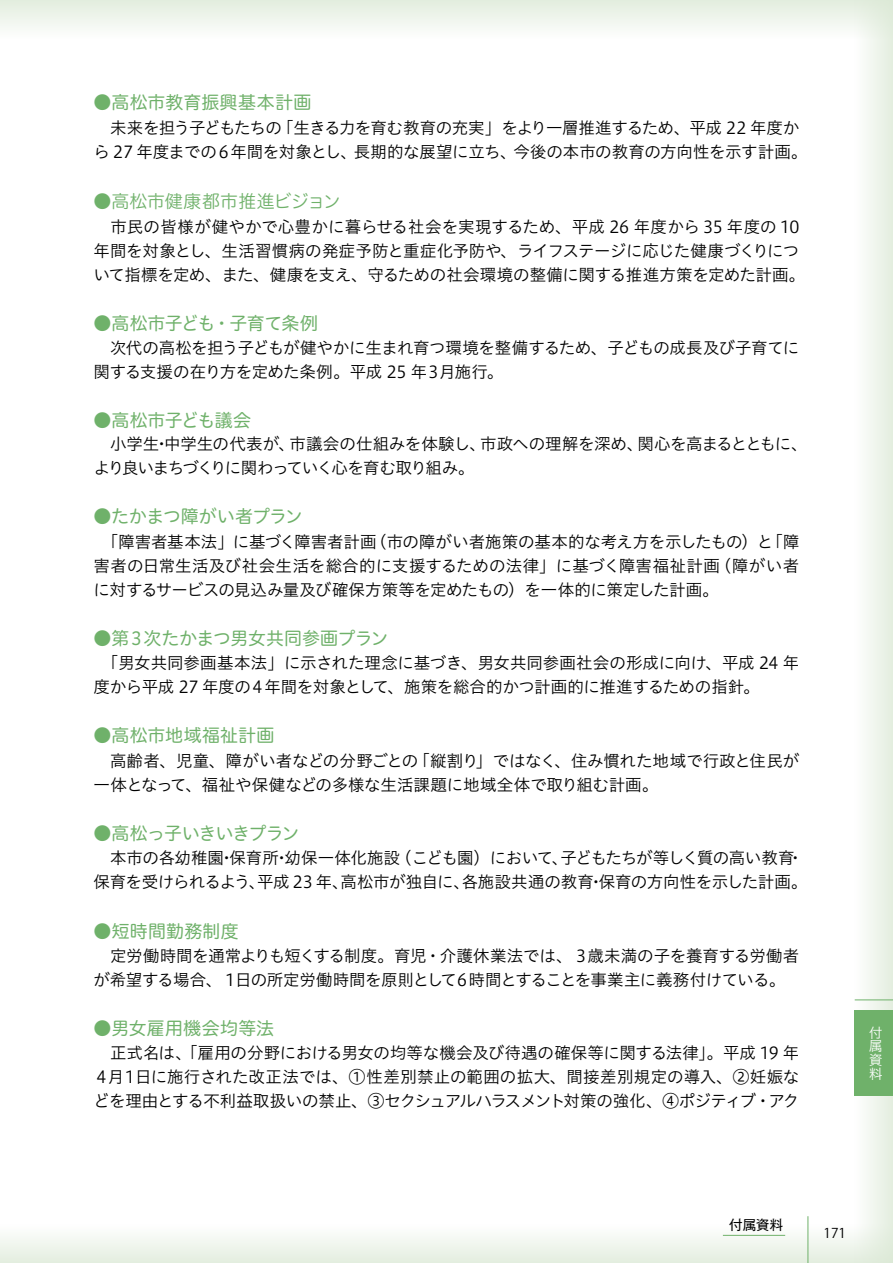
<style>
.page{position:relative;width:893px;height:1263px;background:#fff}
.page>*{position:absolute;margin:0;border:0;box-sizing:border-box;transform-origin:0 0}
.t1{font:18px "Hiragino UD Sans R Std W4";letter-spacing:-.02em;color:#6fb16a}
.t2{font:18px "Hiragino UD Sans R Std W4";letter-spacing:.01em;color:#6fb16a}
.t3{font:18px "Hiragino UD Sans R Std W4";letter-spacing:.005em;color:#6fb16a}
.t4{font:18px "Hiragino UD Sans R Std W3";letter-spacing:-.005em;color:#6fb16a}
.t5{font:18px "Hiragino UD Sans R Std W4";letter-spacing:-.06em;color:#6fb16a}
.t6{font:16.5px/24px "Hiragino UD Sans Std W3";letter-spacing:-.02em;color:#000}
.t7{font:13.8px/13.8px "Hiragino UD Sans Std W3";color:#fff;text-align:justify}
.t8{font:13.5px "Gothic MB101 Pro";color:#000}
.t9{font:13.5px "Koz Go Pr 6 N";color:#000}
</style>
<div class="page">
<div style="left:0;top:0;width:893px;height:38px;background:linear-gradient(to bottom,#e2edde,#fcfdfc)"></div>
<div style="left:0;top:1225px;width:893px;height:38px;background:linear-gradient(to bottom,#fefefe,#e4eee0)"></div>
<div style="left:855px;top:0;width:38px;height:1263px;background:linear-gradient(to right,#fdfefd,#e4eedf)"></div>
<hr style="left:808px;top:1216px;width:1px;height:47px;background:#6fb16a">
<hr style="left:723px;top:1235px;width:62px;height:1px;background:#6fb16a">
<hr style="left:855px;top:999px;width:38px;height:1px;background:#6fb16a">
<div style="left:855px;top:1010px;width:38px;height:85px;background:#6fb16a"></div>
<p class="t2" style="left:94px;top:89px;width:219px">●高松市教育振興基本計画</p>
<p class="t6" style="left:94px;top:114px;width:716px">　未来を担う子どもたちの「生きる力を育む教育の充実」をより一層推進するため、平成 22 年度から 27 年度までの６年間を対象とし、長期的な展望に立ち、今後の本市の教育の方向性を示す計画。</p>
<p class="t4" style="left:94px;top:188px;width:249px">●高松市健康都市推進ビジョン</p>
<p class="t6" style="left:94px;top:213px;width:713px">　市民の皆様が健やかで心豊かに暮らせる社会を実現するため、平成 26 年度から 35 年度の 10年間を対象とし、生活習慣病の発症予防と重症化予防や、ライフステージに応じた健康づくりについて指標を定め、また、健康を支え、守るための社会環境の整備に関する推進方策を定めた計画。</p>
<p class="t1" style="left:94px;top:310px;width:226px">●高松市子ども・子育て条例</p>
<p class="t6" style="left:94px;top:335px;width:707px">　次代の高松を担う子どもが健やかに生まれ育つ環境を整備するため、子どもの成長及び子育てに関する支援の在り方を定めた条例。平成 25 年３月施行。</p>
<p class="t1" style="left:94px;top:407px;width:159px">●高松市子ども議会</p>
<p class="t6" style="left:94px;top:431px;width:716px">　小学生・中学生の代表が、市議会の仕組みを体験し、市政への理解を深め、関心を高まるとともに、より良いまちづくりに関わっていく心を育む取り組み。</p>
<p class="t1" style="left:94px;top:503px;width:211px">●たかまつ障がい者プラン</p>
<p class="t6" style="left:94px;top:528px;width:707px;text-align:justify">　「障害者基本法」に基づく障害者計画（市の障がい者施策の基本的な考え方を示したもの）と「障害者の日常生活及び社会生活を総合的に支援するための法律」に基づく障害福祉計画（障がい者に対するサービスの見込み量及び確保方策等を定めたもの）を一体的に策定した計画。</p>
<p class="t1" style="left:94px;top:625px;width:296px">●第３次たかまつ男女共同参画プラン</p>
<p class="t6" style="left:94px;top:650px;width:707px">　「男女共同参画基本法」に示された理念に基づき、男女共同参画社会の形成に向け、平成 24 年度から平成 27 年度の４年間を対象として、施策を総合的かつ計画的に推進するための指針。</p>
<p class="t2" style="left:94px;top:722px;width:183px">●高松市地域福祉計画</p>
<p class="t6" style="left:94px;top:747px;width:707px">　高齢者、児童、障がい者などの分野ごとの「縦割り」ではなく、住み慣れた地域で行政と住民が一体となって、福祉や保健などの多様な生活課題に地域全体で取り組む計画。</p>
<p class="t5" style="left:94px;top:820px;width:207px">●高松っ子いきいきプラン</p>
<p class="t6" style="left:94px;top:845px;width:716px">　本市の各幼稚園・保育所・幼保一体化施設（こども園）において、子どもたちが等しく質の高い教育・保育を受けられるよう、平成 23 年、高松市が独自に、各施設共通の教育・保育の方向性を示した計画。</p>
<p class="t3" style="left:94px;top:917px;width:147px">●短時間勤務制度</p>
<p class="t6" style="left:94px;top:942px;width:707px">　定労働時間を通常よりも短くする制度。育児・介護休業法では、３歳未満の子を養育する労働者が希望する場合、１日の所定労働時間を原則として６時間とすることを事業主に義務付けている。</p>
<p class="t3" style="left:94px;top:1015px;width:182px">●男女雇用機会均等法</p>
<p class="t6" style="left:94px;top:1040px;width:707px;text-align:justify">　正式名は、「雇用の分野における男女の均等な機会及び待遇の確保等に関する法律」。平成 19 年４月１日に施行された改正法では、①性差別禁止の範囲の拡大、間接差別規定の導入、②妊娠などを理由とする不利益取扱いの禁止、③セクシュアルハラスメント対策の強化、④ポジティブ・アク</p>
<p class="t7" style="left:869px;top:1025px;width:15px">付属資料</p>
<p class="t8" style="left:729px;top:1214px;width:56px">付属資料</p>
<p class="t9" style="left:824px;top:1225px;width:24px">171</p>
</div>
